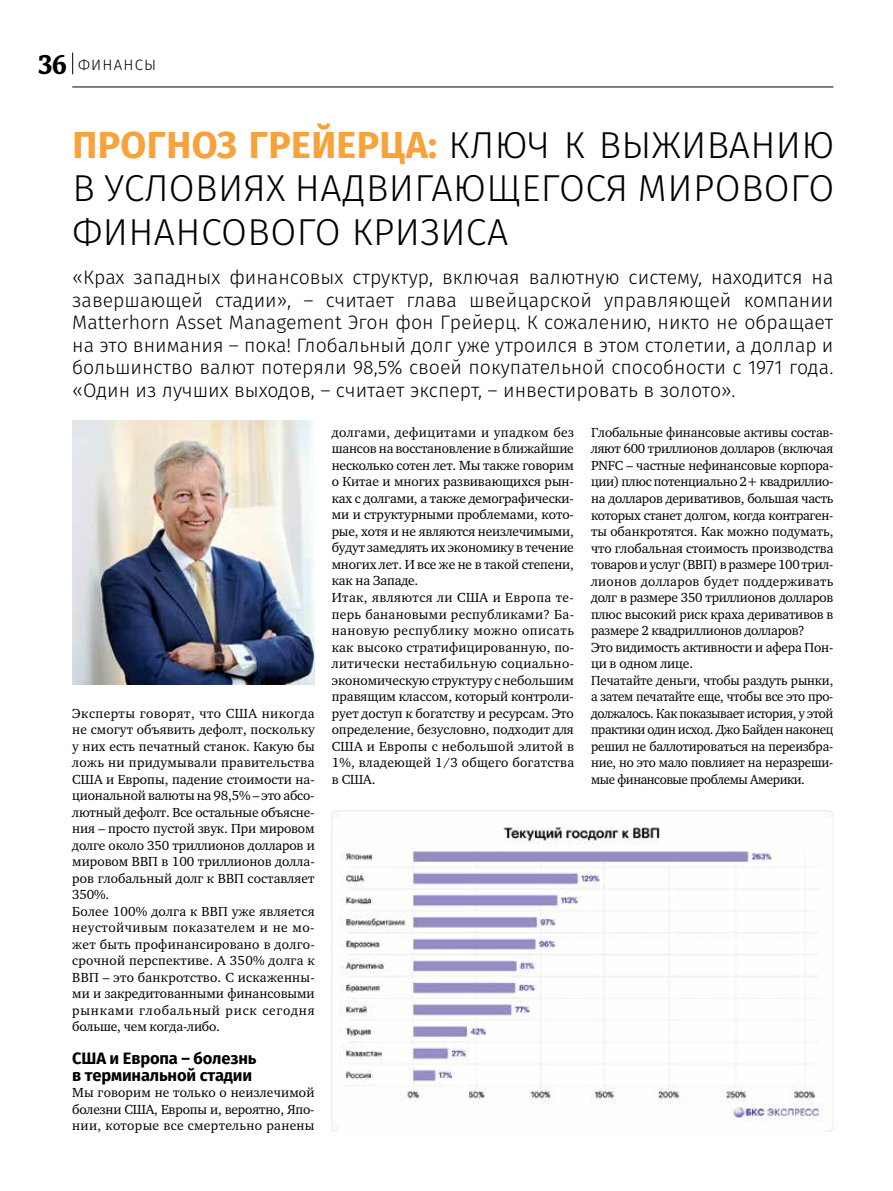
<style>
.page{position:relative;width:893px;height:1191px;background:#fff}
.page>*{position:absolute;margin:0;border:0;box-sizing:border-box;transform-origin:0 0}
.t1{font:300 37.5px/43.5px "Fira Sans";letter-spacing:.01em;color:#000;text-align:justify}
.t2{font:300 19.5px/22.5px "Fira Sans";color:#000;text-align:justify}
.t3{font:700 16.5px/16.5px "Fira Sans";letter-spacing:-.01em;color:#000}
.t4{font:300 15px "Fira Sans";letter-spacing:.08em;color:#000}
.t5{font:13.5px/16.5px "Charter C";letter-spacing:-.01em;color:#000}
.s1{font-family:"More Pro";font-weight:700;font-size:27px}
.s2{font-weight:700;color:#f7a23b}
</style>
<div class="page">
<svg style="left:72px;top:53px;width:1px;height:21px"></svg>
<hr style="left:72px;top:87px;width:761px;height:1px;background:#000">
<img style="left:72px;top:420px;width:243px;height:264px">
<img style="left:331px;top:810px;width:502px;height:321px">
<p class="t4" style="left:38px;top:55px;width:120px"><span class="s1">36</span> ФИНАНСЫ</p>
<h1 class="t1" style="left:72px;top:123px;width:763px"><span class="s2">ПРОГНОЗ ГРЕЙЕРЦА:</span> КЛЮЧ К ВЫЖИВАНИЮ В УСЛОВИЯХ НАДВИГАЮЩЕГОСЯ МИРОВОГО ФИНАНСОВОГО КРИЗИСА</h1>
<p class="t2" style="left:72px;top:266px;width:763px">«Крах западных финансовых структур, включая валютную систему, находится на завершающей стадии», – считает глава швейцарской управляющей компании Matterhorn Asset Management Эгон фон Грейерц. К сожалению, никто не обращает на это внимания – пока! Глобальный долг уже утроился в этом столетии, а доллар и большинство валют потеряли 98,5% своей покупательной способности с 1971 года. «Один из лучших выходов, – считает эксперт, – инвестировать в золото».</p>
<p class="t5" style="left:72px;top:705px;width:244px">Эксперты говорят, что США никогда не смогут объявить дефолт, поскольку у них есть печатный станок. Какую бы ложь ни придумывали правительства США и Европы, падение стоимости на&shy;циональной валюты на 98,5% – это абсо&shy;лютный дефолт. Все остальные объясне&shy;ния – просто пустой звук. При мировом долге около 350 триллионов долларов и мировом ВВП в 100 триллионов долла&shy;ров глобальный долг к ВВП составляет 350%.<br>Более 100% долга к ВВП уже является неустойчивым показателем и не мо&shy;жет быть профинансировано в долго&shy;срочной перспективе. А 350% долга к ВВП – это банкротство. С искаженны&shy;ми и закредитованными финансовыми рынками глобальный риск сегодня больше, чем когда-либо.</p>
<p class="t3" style="left:72px;top:1049px;width:186px">США и Европа – болезнь в терминальной стадии</p>
<p class="t5" style="left:72px;top:1084px;width:244px;text-align:justify">Мы говорим не только о неизлечимой болезни США, Европы и, вероятно, Япо&shy;нии, которые все смертельно ранены</p>
<p class="t5" style="left:332px;top:424px;width:244px">долгами, дефицитами и упадком без шансов на восстановление в ближайшие несколько сотен лет. Мы также говорим о Китае и многих развивающихся рын&shy;ках с долгами, а также демографически&shy;ми и структурными проблемами, кото&shy;рые, хотя и не являются неизлечимыми, будут замедлять их экономику в течение многих лет. И все же не в такой степени, как на Западе.<br>Итак, являются ли США и Европа те&shy;перь банановыми республиками? Ба&shy;нановую республику можно описать как высоко стратифицированную, по&shy;литически нестабильную социально&shy;экономическую структуру с небольшим правящим классом, который контроли&shy;рует доступ к богатству и ресурсам. Это определение, безусловно, подходит для США и Европы с небольшой элитой в 1%, владеющей 1/3 общего богатства в США.</p>
<p class="t5" style="left:591px;top:424px;width:244px">Глобальные финансовые активы состав&shy;ляют 600 триллионов долларов (включая PNFC – частные нефинансовые корпора&shy;ции) плюс потенциально 2+ квадриллио&shy;на долларов деривативов, большая часть которых станет долгом, когда контраген&shy;ты обанкротятся. Как можно подумать, что глобальная стоимость производства товаров и услуг (ВВП) в размере 100 трил&shy;лионов долларов будет поддерживать долг в размере 350 триллионов долларов плюс высокий риск краха деривативов в размере 2 квадриллионов долларов?<br>Это видимость активности и афера Пон&shy;ци в одном лице.<br>Печатайте деньги, чтобы раздуть рынки, а затем печатайте еще, чтобы все это про&shy;должалось. Как показывает история, у этой практики один исход. Джо Байден наконец решил не баллотироваться на переизбра&shy;ние, но это мало повлияет на неразреши&shy;мые финансовые проблемы Америки.</p>
</div>
